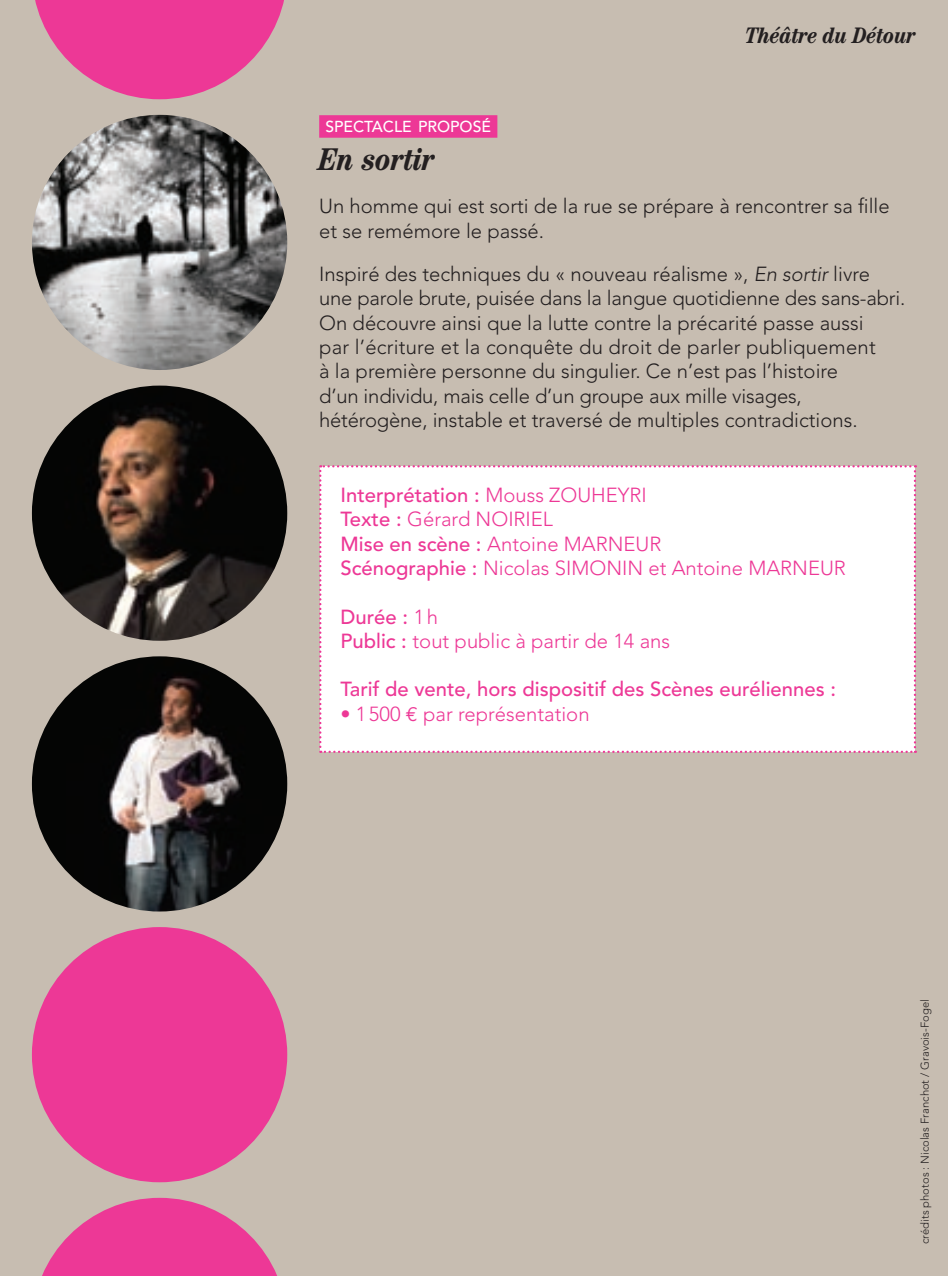
<style>
.page{position:relative;width:948px;height:1276px;background:#fff}
.page>*{position:absolute;margin:0;border:0;box-sizing:border-box;transform-origin:0 0}
.t1{font:italic 700 condensed 31.5px "Century";color:#231f20}
.t2{font:italic 700 condensed 22.5px "Century";color:#231f20}
.t3{font:300 20.25px/24.3px "Avenir";color:#231f20}
.t4{font:300 20.25px/24.3px "Avenir";color:#ed3896}
.t5{font:500 20.25px "Avenir";color:#ed3896}
.t6{font:500 15.75px "Avenir";color:#fff}
.t7{font:300 11.25px "Avenir";color:#231f20}
.s1{font-style:italic}
.s2{font-weight:500}
.s3{font-family:"Euro Mono";font-weight:400}
</style>
<div class="page">
<div style="left:0;top:0;width:947px;height:1276px;background:#c7bdb1"></div>
<div style="left:319px;top:115px;width:178px;height:23px;background:#ed3896"></div>
<svg style="left:35px;top:0;width:249px;height:99px"></svg>
<div style="left:32px;top:927px;width:255px;height:255px;background:#ed3896;border-radius:50%"></div>
<div style="left:319px;top:465px;width:596px;height:288px;background:#fff"></div>
<svg style="left:42px;top:1197px;width:235px;height:79px"></svg>
<img style="left:32px;top:115px;width:255px;height:255px;border-radius:128px">
<img style="left:32px;top:385px;width:255px;height:256px;border-radius:128px">
<img style="left:32px;top:656px;width:255px;height:255px;border-radius:128px">
<p class="t2" style="left:745px;top:22px;width:172px">Théâtre du Détour</p>
<p class="t6" style="left:325px;top:117px;width:167px">SPECTACLE PROPOSÉ</p>
<p class="t1" style="left:319px;top:141px;width:117px">En sortir</p>
<p class="t3" style="left:319px;top:194px;width:571px">Un homme qui est sorti de la rue se prépare à rencontrer sa fille et se remémore le passé.</p>
<p class="t3" style="left:319px;top:262px;width:587px">Inspiré des techniques du « nouveau réalisme », <span class="s1">En sortir</span> livre une parole brute, puisée dans la langue quotidienne des sans-abri.<br>On découvre ainsi que la lutte contre la précarité passe aussi<br>par l’écriture et la conquête du droit de parler publiquement<br>à la première personne du singulier. Ce n’est pas l’histoire<br>d’un individu, mais celle d’un groupe aux mille visages, hétérogène, instable et traversé de multiples contradictions.</p>
<p class="t4" style="left:340px;top:483px;width:506px"><span class="s2">Interprétation :</span> Mouss ZOUHEYRI<br><span class="s2">Texte :</span> Gérard NOIRIEL<br><span class="s2">Mise en scène :</span> Antoine MARNEUR<br><span class="s2">Scénographie :</span> Nicolas SIMONIN et Antoine MARNEUR</p>
<p class="t4" style="left:340px;top:604px;width:331px"><span class="s2">Durée :</span> 1h<br><span class="s2">Public :</span> tout public à partir de 14 ans</p>
<p class="t5" style="left:340px;top:678px;width:497px">Tarif de vente, hors dispositif des Scènes euréliennes :</p>
<p class="t4" style="left:340px;top:701px;width:250px">• 1500 <span class="s3">€</span> par représentation</p>
<p class="t7" style="left:918px;top:1244px;width:246px;rotate:-90deg">crédits photos : Nicolas Franchot / Gravois-Fogel</p>
</div>
